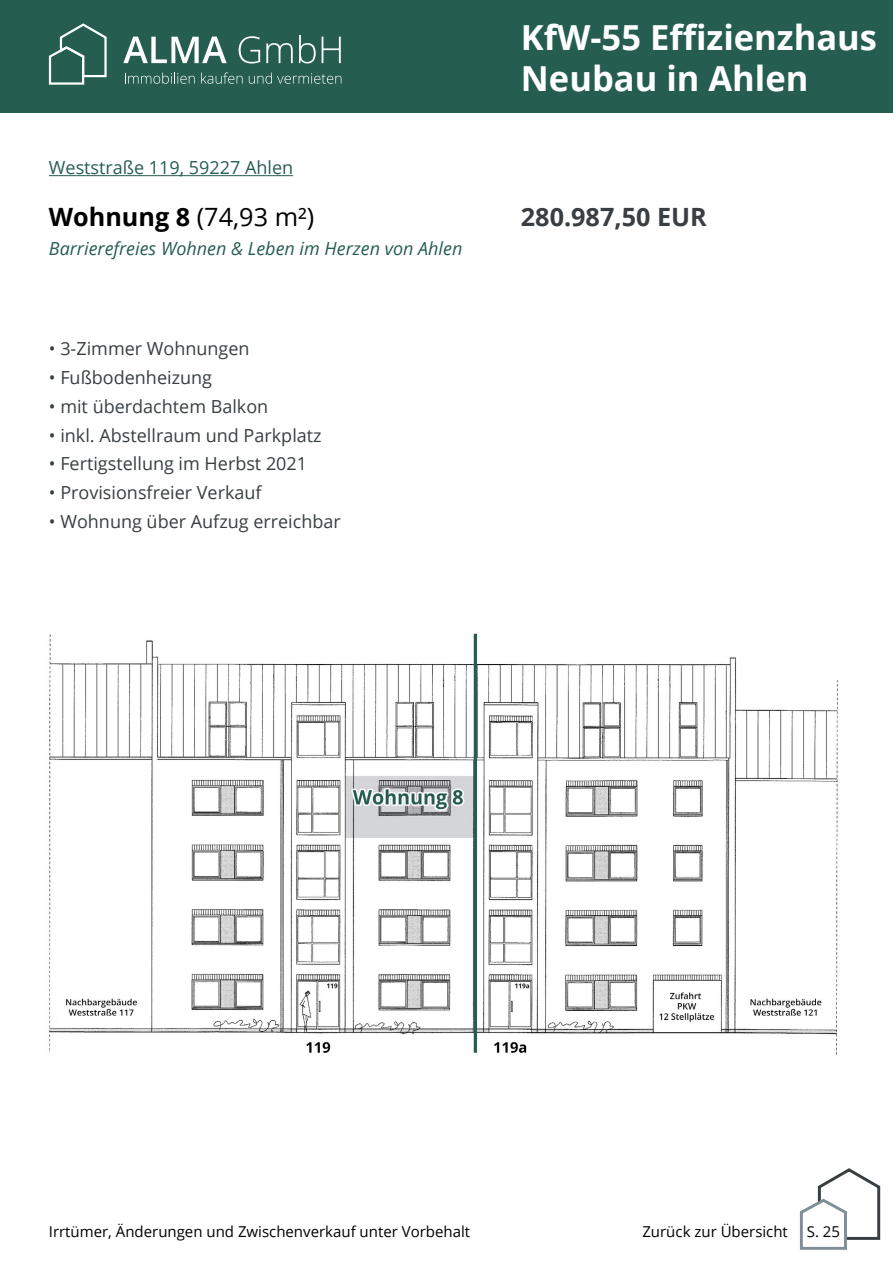
<style>
.page{position:relative;width:893px;height:1263px;background:#fff}
.page>*{position:absolute;margin:0;border:0;box-sizing:border-box;transform-origin:0 0}
.t1{font:700 34.5px/41.4px "Open Sans";color:#fff}
.t2{font:25.2px "Open Sans";color:#000}
.t3{font:700 25.2px "Open Sans";color:#383e42}
.t4{font:18px "Open Sans";color:#383e42}
.t5{font:italic 18px "Open Sans";color:#265d51}
.t6{font:18px "Open Sans";color:#265d51}
.t7{font:15px "Open Sans";color:#000}
.s1{font-weight:700}
</style>
<div class="page">
<div style="left:0;top:0;width:893px;height:113px;background:#265d51"></div>
<svg style="left:123px;top:37px;width:104px;height:26px"></svg>
<svg style="left:239px;top:36px;width:21px;height:27px"></svg>
<svg style="left:266px;top:43px;width:27px;height:20px"></svg>
<svg style="left:299px;top:35px;width:17px;height:28px"></svg>
<svg style="left:322px;top:37px;width:19px;height:26px"></svg>
<svg style="left:125px;top:73px;width:70px;height:11px"></svg>
<svg style="left:201px;top:72px;width:42px;height:12px"></svg>
<svg style="left:249px;top:73px;width:92px;height:11px"></svg>
<svg style="left:49px;top:23px;width:58px;height:62px"></svg>
<svg style="left:800px;top:1168px;width:80px;height:82px"></svg>
<hr style="left:49px;top:175px;width:244px;height:1px;background:#265d51">
<img style="left:49px;top:633px;width:789px;height:422px">
<p class="t6" style="left:49px;top:155px;width:246px">Weststraße 119, 59227 Ahlen</p>
<h2 class="t2" style="left:49px;top:200px;width:267px"><span class="s1">Wohnung 8</span> (74,93 m²)</h2>
<p class="t5" style="left:49px;top:236px;width:415px">Barrierefreies Wohnen &amp; Leben im Herzen von Ahlen</p>
<p class="t4" style="left:49px;top:336px;width:202px">• 3-Zimmer Wohnungen</p>
<p class="t4" style="left:49px;top:365px;width:165px">• Fußbodenheizung</p>
<p class="t4" style="left:49px;top:394px;width:221px">• mit überdachtem Balkon</p>
<p class="t4" style="left:49px;top:423px;width:274px">• inkl. Abstellraum und Parkplatz</p>
<p class="t4" style="left:49px;top:451px;width:260px">• Fertigstellung im Herbst 2021</p>
<p class="t4" style="left:49px;top:480px;width:214px">• Provisionsfreier Verkauf</p>
<p class="t4" style="left:49px;top:509px;width:293px">• Wohnung über Aufzug erreichbar</p>
<h1 class="t1" style="left:521px;top:16px;width:358px">KfW-55 Effizienzhaus<br>Neubau in Ahlen</h1>
<h2 class="t3" style="left:521px;top:199px;width:187px">280.987,50 EUR</h2>
<p class="t7" style="left:49px;top:1221px;width:423px">Irrtümer, Änderungen und Zwischenverkauf unter Vorbehalt</p>
<p class="t7" style="left:642px;top:1221px;width:147px">Zurück zur Übersicht</p>
<p class="t7" style="left:807px;top:1221px;width:35px">S. 25</p>
</div>
